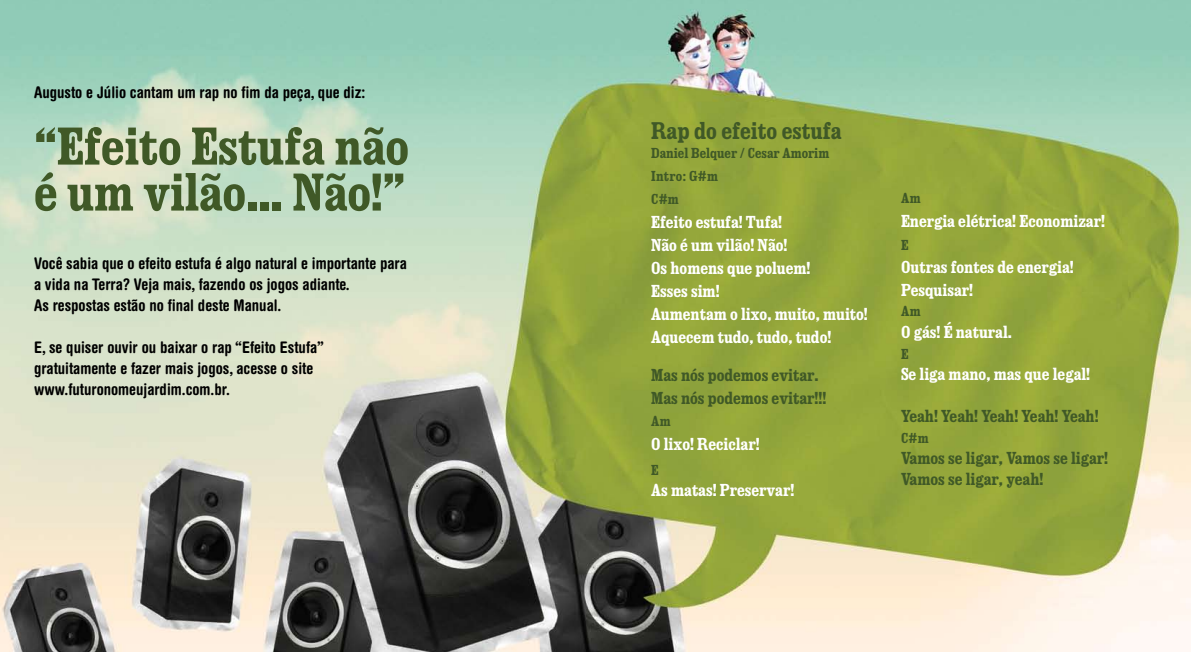
<style>
.page{position:relative;width:1191px;height:652px;background:#fff}
.page>*{position:absolute;margin:0;border:0;box-sizing:border-box;transform-origin:0 0}
.t1{font:55px/46px "Audebaud";letter-spacing:-.005em;color:#405927}
.t2{font:25px "Audebaud";color:#405927}
.t3{font:18px/23px "Audebaud";color:#fff}
.t4{font:18px/23px "Audebaud";color:#405927}
.t5{font:700 condensed 16px/21px "Helvetica Rounded";color:#000}
.t6{font:15px/23.3px "Audebaud";color:#405927}
</style>
<div class="page">
<img style="left:0;top:0;width:1191px;height:652px">
<p class="t5" style="left:34px;top:81px;width:333px">Augusto e Júlio cantam um rap no fim da peça, que diz:</p>
<h1 class="t1" style="left:34px;top:127px;width:376px">“Efeito Estufa não é um vilão... Não!”</h1>
<p class="t5" style="left:34px;top:252px;width:374px">Você sabia que o efeito estufa é algo natural e importante para a vida na Terra? Veja mais, fazendo os jogos adiante.<br>As respostas estão no final deste Manual.</p>
<p class="t5" style="left:34px;top:336px;width:291px">E, se quiser ouvir ou baixar o rap “Efeito Estufa” gratuitamente e fazer mais jogos, acesse o site www.futuronomeujardim.com.br.</p>
<h2 class="t2" style="left:651px;top:122px;width:192px">Rap do efeito estufa</h2>
<p class="t6" style="left:651px;top:142px;width:180px">Daniel Belquer / Cesar Amorim<br>Intro: G#m<br>C#m</p>
<p class="t3" style="left:651px;top:211px;width:218px">Efeito estufa! Tufa!<br>Não é um vilão! Não!<br>Os homens que poluem!<br>Esses sim!<br>Aumentam o lixo, muito, muito!<br>Aquecem tudo, tudo, tudo!</p>
<p class="t4" style="left:651px;top:364px;width:177px">Mas nós podemos evitar.<br>Mas nós podemos evitar!!!</p>
<p class="t3" style="left:651px;top:433px;width:110px">O lixo! Reciclar!</p>
<p class="t3" style="left:651px;top:479px;width:145px">As matas! Preservar!</p>
<p class="t6" style="left:651px;top:411px;width:21px">Am</p>
<p class="t6" style="left:651px;top:459px;width:9px">E</p>
<p class="t6" style="left:901px;top:188px;width:21px">Am</p>
<p class="t6" style="left:901px;top:234px;width:9px">E</p>
<p class="t3" style="left:901px;top:211px;width:205px">Energia elétrica! Economizar!</p>
<p class="t3" style="left:901px;top:257px;width:174px">Outras fontes de energia!<br>Pesquisar!</p>
<p class="t3" style="left:901px;top:322px;width:112px">O gás! É natural.</p>
<p class="t3" style="left:901px;top:364px;width:191px">Se liga mano, mas que legal!</p>
<p class="t4" style="left:901px;top:406px;width:199px">Yeah! Yeah! Yeah! Yeah! Yeah!</p>
<p class="t4" style="left:901px;top:449px;width:209px;line-height:21px">Vamos se ligar, Vamos se ligar!<br>Vamos se ligar, yeah!</p>
<p class="t6" style="left:901px;top:300px;width:21px">Am</p>
<p class="t6" style="left:901px;top:343px;width:9px">E</p>
<p class="t6" style="left:901px;top:428px;width:29px">C#m</p>
</div>
